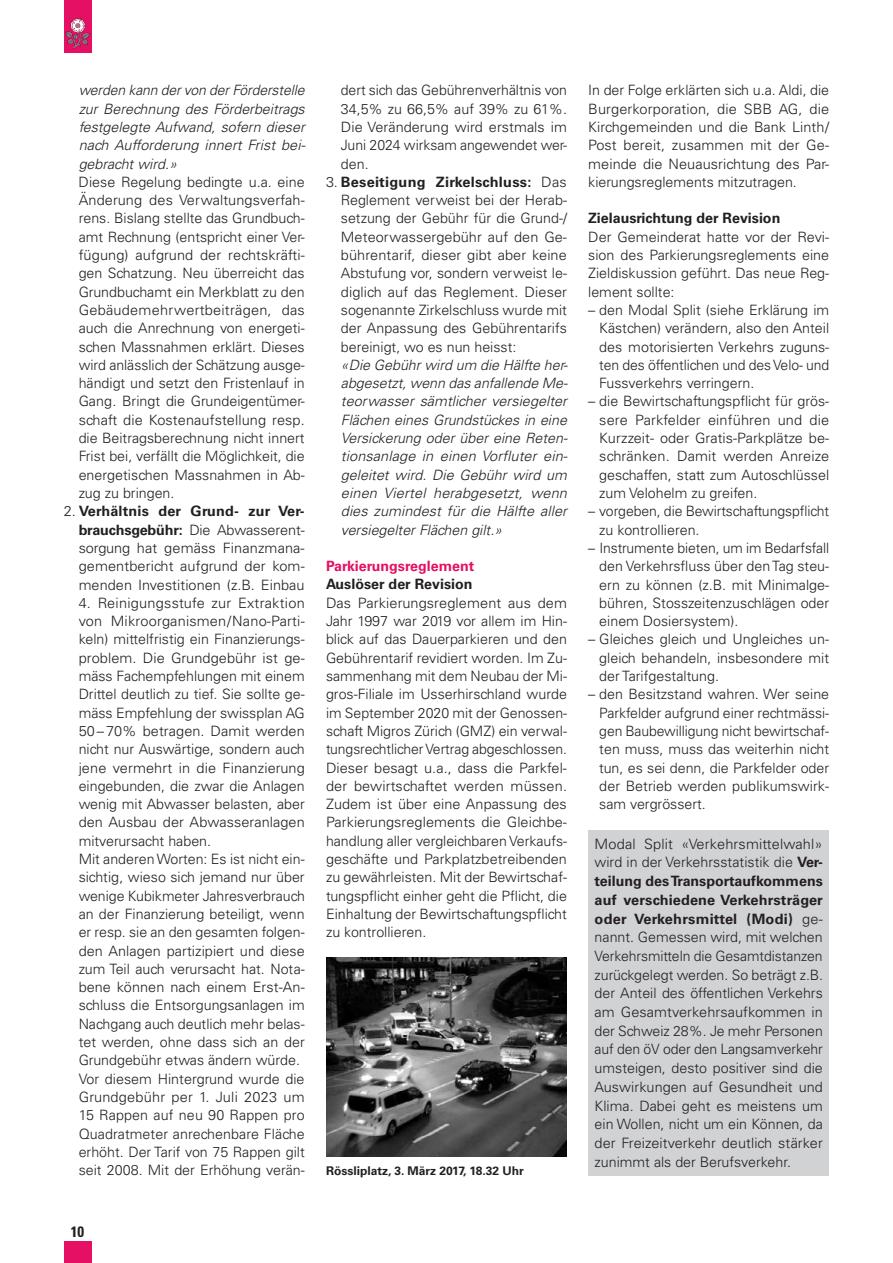
<style>
.page{position:relative;width:893px;height:1263px;background:#fff}
.page>*{position:absolute;margin:0;border:0;box-sizing:border-box;transform-origin:0 0}
.t1{font:700 condensed 15px "Univers LT Std";color:#231f20}
.t2{font:300 14.25px/18.3px "Univers LT Std";color:#231f20;text-align:justify}
.t3{font:italic 300 14.25px/18.3px "Univers LT Std";color:#231f20;text-align:justify}
.t4{font:700 14.25px "Univers LT Std";color:#231f20}
.t5{font:700 14.25px "Univers LT Std";color:#e50f63}
.t6{font:700 12px "Univers LT Std";color:#231f20}
.s1{font-weight:700}
</style>
<div class="page">
<div style="left:64px;top:0;width:27px;height:53px;background:#e50f63"></div>
<svg style="left:65px;top:18px;width:25px;height:31px"></svg>
<div style="left:64px;top:1242px;width:27px;height:21px;background:#e50f63"></div>
<img style="left:326px;top:957px;width:241px;height:200px">
<div style="left:588px;top:830px;width:241px;height:345px;background:#d1d2d4"></div>
<p class="t3" style="left:79px;top:81px;width:228px">werden kann der von der Förderstelle zur Berechnung des Förderbeitrags festgelegte Aufwand, sofern dieser nach Aufforderung innert Frist bei&shy;gebracht wird.»</p>
<p class="t2" style="left:79px;top:173px;width:228px">Diese Regelung bedingte u.a. eine Änderung des Verwaltungsverfah&shy;rens. Bislang stellte das Grundbuch&shy;amt Rechnung (entspricht einer Ver&shy;fügung) aufgrund der rechtskräfti&shy;gen Schatzung. Neu überreicht das Grundbuchamt ein Merkblatt zu den Gebäudemehrwertbeiträgen, das auch die Anrechnung von energeti&shy;schen Massnahmen erklärt. Dieses wird anlässlich der Schätzung ausge&shy;händigt und setzt den Fristenlauf in Gang. Bringt die Grundeigentümer&shy;schaft die Kostenaufstellung resp. die Beitragsberechnung nicht innert Frist bei, verfällt die Möglichkeit, die energetischen Massnahmen in Ab&shy;zug zu bringen.</p>
<p class="t2" style="left:79px;top:502px;width:228px;text-indent:-15px">2. <span class="s1">Verhältnis der Grund- zur Ver&shy;brauchsgebühr:</span> Die Abwasserent&shy;sorgung hat gemäss Finanzmana&shy;gementbericht aufgrund der kom&shy;menden Investitionen (z.B. Einbau</p>
<p class="t2" style="left:79px;top:594px;width:228px;text-align:left">4. Reinigungsstufe zur Extraktion von Mikroorganismen/Nano-Parti&shy;keln) mittelfristig ein Finanzierungs&shy;problem. Die Grundgebühr ist ge&shy;mäss Fachempfehlungen mit einem Drittel deutlich zu tief. Sie sollte ge&shy;mäss Empfehlung der swissplan AG 50–70% betragen. Damit werden nicht nur Auswärtige, sondern auch jene vermehrt in die Finanzierung eingebunden, die zwar die Anlagen wenig mit Abwasser belasten, aber den Ausbau der Abwasseranlagen mitverursacht haben.<br>Mit anderen Worten: Es ist nicht ein&shy;sichtig, wieso sich jemand nur über wenige Kubikmeter Jahresverbrauch an der Finanzierung beteiligt, wenn er resp. sie an den gesamten folgen&shy;den Anlagen partizipiert und diese zum Teil auch verursacht hat. Nota&shy;bene können nach einem Erst-An&shy;schluss die Entsorgungsanlagen im Nachgang auch deutlich mehr belas&shy;tet werden, ohne dass sich an der Grundgebühr etwas ändern würde.<br>Vor diesem Hintergrund wurde die Grundgebühr per 1. Juli 2023 um 15 Rappen auf neu 90 Rappen pro Quadratmeter anrechenbare Fläche erhöht. Der Tarif von 75 Rappen gilt seit 2008. Mit der Erhöhung verän-</p>
<p class="t1" style="left:71px;top:1223px;width:15px">10</p>
<p class="t2" style="left:341px;top:81px;width:228px">dert sich das Gebührenverhältnis von 34,5% zu 66,5% auf 39% zu 61%.<br>Die Veränderung wird erstmals im Juni 2024 wirksam angewendet wer&shy;den.</p>
<p class="t2" style="left:341px;top:173px;width:228px;text-indent:-15px">3. <span class="s1">Beseitigung Zirkelschluss:</span> Das Reglement verweist bei der Herab&shy;setzung der Gebühr für die Grund-/ Meteorwassergebühr auf den Ge&shy;bührentarif, dieser gibt aber keine Abstufung vor, sondern verweist le&shy;diglich auf das Reglement. Dieser sogenannte Zirkelschluss wurde mit der Anpassung des Gebührentarifs bereinigt, wo es nun heisst:</p>
<p class="t3" style="left:341px;top:356px;width:228px">«Die Gebühr wird um die Hälfte her&shy;abgesetzt, wenn das anfallende Me&shy;teorwasser sämtlicher versiegelter Flächen eines Grundstückes in eine Versickerung oder über eine Reten&shy;tionsanlage in einen Vorfluter ein&shy;geleitet wird. Die Gebühr wird um einen Viertel herabgesetzt, wenn dies zumindest für die Hälfte aller versiegelter Flächen gilt.»</p>
<p class="t5" style="left:326px;top:558px;width:150px">Parkierungsreglement</p>
<p class="t4" style="left:326px;top:576px;width:148px">Auslöser der Revision</p>
<p class="t2" style="left:326px;top:594px;width:243px">Das Parkierungsreglement aus dem Jahr 1997 war 2019 vor allem im Hin&shy;blick auf das Dauerparkieren und den Gebührentarif revidiert worden. Im Zu&shy;sammenhang mit dem Neubau der Mi&shy;gros-Filiale im Usserhirschland wurde im September 2020 mit der Genossen&shy;schaft Migros Zürich (GMZ) ein verwal&shy;tungsrechtlicher Vertrag abgeschlossen.<br>Dieser besagt u.a., dass die Parkfel&shy;der bewirtschaftet werden müssen.<br>Zudem ist über eine Anpassung des Parkierungsreglements die Gleichbe&shy;handlung aller vergleichbaren Verkaufs&shy;geschäfte und Parkplatzbetreibenden zu gewährleisten. Mit der Bewirtschaf&shy;tungspflicht einher geht die Pflicht, die Einhaltung der Bewirtschaftungspflicht zu kontrollieren.</p>
<p class="t6" style="left:326px;top:1164px;width:199px">Rössliplatz, 3. März 2017, 18.32 Uhr</p>
<p class="t2" style="left:588px;top:81px;width:242px">In der Folge erklärten sich u.a. Aldi, die Burgerkorporation, die SBB AG, die Kirchgemeinden und die Bank Linth/ Post bereit, zusammen mit der Ge&shy;meinde die Neuausrichtung des Par&shy;kierungsreglements mitzutragen.</p>
<p class="t4" style="left:588px;top:210px;width:194px">Zielausrichtung der Revision</p>
<p class="t2" style="left:588px;top:228px;width:242px">Der Gemeinderat hatte vor der Revi&shy;sion des Parkierungsreglements eine Zieldiskussion geführt. Das neue Reg&shy;lement sollte:</p>
<p class="t2" style="left:599px;top:301px;width:231px;text-indent:-11px">– den Modal Split (siehe Erklärung im Kästchen) verändern, also den Anteil des motorisierten Verkehrs zuguns&shy;ten des öffentlichen und des Velo- und Fussverkehrs verringern.</p>
<p class="t2" style="left:599px;top:392px;width:231px;text-indent:-11px">– die Bewirtschaftungspflicht für grös&shy;sere Parkfelder einführen und die Kurzzeit- oder Gratis-Parkplätze be&shy;schränken. Damit werden Anreize geschaffen, statt zum Autoschlüssel zum Velohelm zu greifen.</p>
<p class="t2" style="left:599px;top:502px;width:231px;text-indent:-11px">– vorgeben, die Bewirtschaftungspflicht zu kontrollieren.</p>
<p class="t2" style="left:599px;top:539px;width:231px;text-indent:-11px">– Instrumente bieten, um im Bedarfsfall den Verkehrsfluss über den Tag steu&shy;ern zu können (z.B. mit Minimalge&shy;bühren, Stosszeitenzuschlägen oder einem Dosiersystem).</p>
<p class="t2" style="left:599px;top:630px;width:231px;text-indent:-11px">– Gleiches gleich und Ungleiches un&shy;gleich behandeln, insbesondere mit der Tarifgestaltung.</p>
<p class="t2" style="left:599px;top:685px;width:231px;text-indent:-11px">– den Besitzstand wahren. Wer seine Parkfelder aufgrund einer rechtmässi&shy;gen Baubewilligung nicht bewirtschaf&shy;ten muss, muss das weiterhin nicht tun, es sei denn, die Parkfelder oder der Betrieb werden publikumswirk&shy;sam vergrössert.</p>
<p class="t2" style="left:595px;top:834px;width:230px;line-height:18.8px">Modal Split «Verkehrsmittelwahl» wird in der Verkehrsstatistik die <span class="s1">Ver&shy;teilung des Transportaufkommens auf verschiedene Verkehrsträger oder Verkehrsmittel (Modi)</span> ge&shy;nannt. Gemessen wird, mit welchen Verkehrsmitteln die Gesamtdistanzen zurückgelegt werden. So beträgt z.B. der Anteil des öffentlichen Verkehrs am Gesamtverkehrsaufkommen in der Schweiz 28%. Je mehr Personen auf den öV oder den Langsamverkehr umsteigen, desto positiver sind die Auswirkungen auf Gesundheit und Klima. Dabei geht es meistens um ein Wollen, nicht um ein Können, da der Freizeitverkehr deutlich stärker zunimmt als der Berufsverkehr.</p>
</div>
